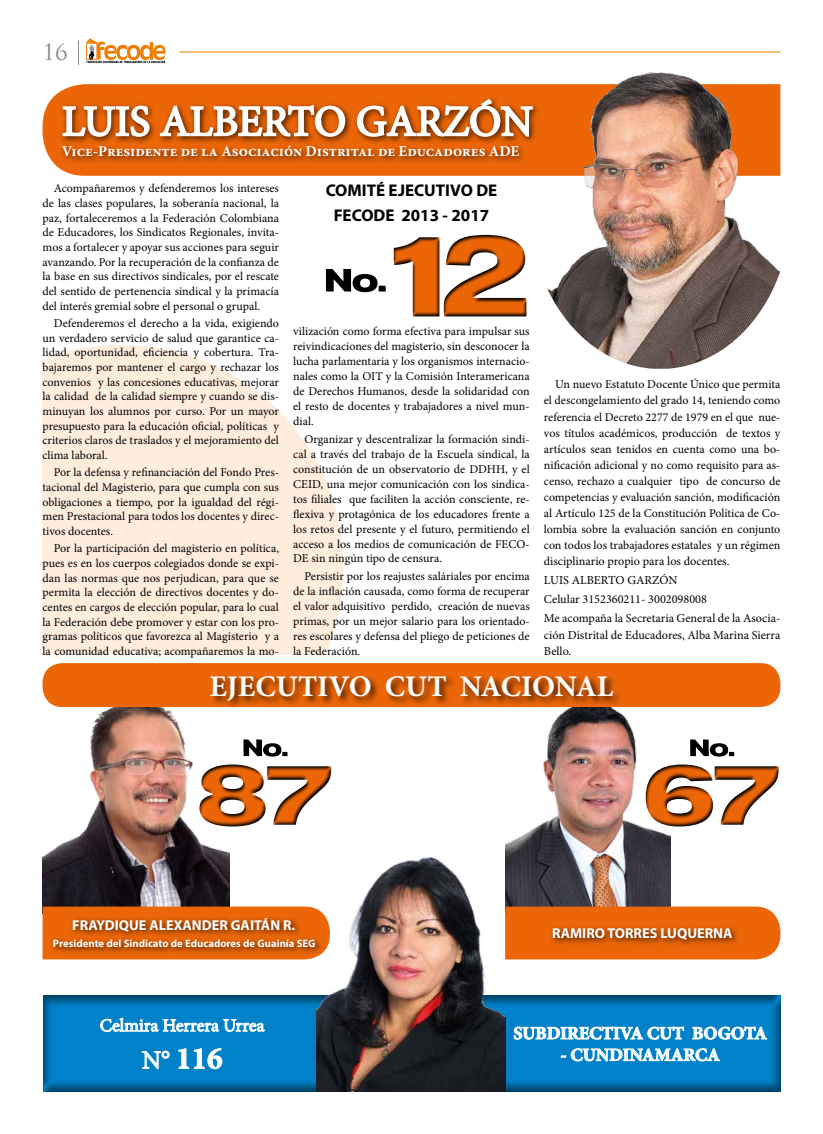
<style>
.page{position:relative;width:823px;height:1134px;background:#fff}
.page>*{position:absolute;margin:0;border:0;box-sizing:border-box;transform-origin:0 0}
.t1{font:109.7px "Sh Ad Grotesk Black Ext Nor";color:#ec6608}
.t2{font:81px "Sh Ad Grotesk Black Ext Nor";color:#ec6608}
.t3{font:43px "Minion Pro";color:#fff}
.t4{font:700 31px "Minion Pro";color:#fff}
.t5{font:700 30px "Minion Pro";color:#fff}
.t6{font:22px "Trajan Pro";color:#878787}
.t7{font:700 18px "Minion Pro";color:#fff}
.t8{font:18px "Minion Pro";color:#fff}
.t9{font:700 17px/24.7px "Myriad Pro";color:#000;text-align:center}
.t10{font:700 15px "Minion Pro";color:#fff}
.t11{font:700 14.3px "Myriad Pro";color:#fff}
.t12{font:12.2px/19.1px "Minion Pro";color:#000}
.t13{font:12px/14.6px "Minion Pro";color:#000;text-align:justify}
.t14{font:700 10.7px "Myriad Pro";color:#fff}
.s1{font-size:12px}
.s2{font-weight:400;font-size:26px}
</style>
<div class="page">
<div style="left:86px;top:43px;width:11px;height:17px;border:1px solid #ef7d00"></div>
<svg style="left:87px;top:38px;width:78px;height:25px"></svg>
<hr style="left:179px;top:52px;width:601px;height:1px;background:#ef7d00">
<svg style="left:78px;top:40px;width:1px;height:25px"></svg>
<img style="left:43px;top:691px;width:186px;height:215px">
<img style="left:505px;top:710px;width:165px;height:196px">
<svg style="left:43px;top:345px;width:300px;height:310px;background:#feefe1"></svg>
<svg style="left:43px;top:84px;width:737px;height:92px;background:#ed7018"></svg>
<div style="left:58px;top:95px;width:482px;height:69px;background:#000;opacity:.75"></div>
<svg style="left:61px;top:105px;width:89px;height:33px"></svg>
<svg style="left:159px;top:104px;width:187px;height:34px"></svg>
<svg style="left:355px;top:98px;width:178px;height:40px"></svg>
<svg style="left:43px;top:906px;width:273px;height:53px;background:#e7670e"></svg>
<div style="left:50px;top:914px;width:273px;height:41px;background:#000;opacity:.75"></div>
<div style="left:505px;top:906px;width:275px;height:53px;background:#ec6608"></div>
<div style="left:548px;top:924px;width:191px;height:23px;background:#000;opacity:.75"></div>
<img style="left:543px;top:72px;width:236px;height:297px">
<svg style="left:325px;top:234px;width:202px;height:83px"></svg>
<div style="left:42px;top:993px;width:748px;height:99px;background:#000;opacity:.5"></div>
<div style="left:43px;top:663px;width:737px;height:44px;background:#ec6608;border-radius:20px"></div>
<div style="left:209px;top:674px;width:413px;height:36px;background:#000;opacity:.75"></div>
<svg style="left:195px;top:735px;width:137px;height:97px"></svg>
<svg style="left:641px;top:735px;width:138px;height:97px"></svg>
<img style="left:316px;top:857px;width:189px;height:234px">
<h3 class="t6" style="left:43px;top:38px;width:27px">16</h3>
<h3 class="t3" style="left:62px;top:93px;width:472px">LUIS ALBERTO GARZÓN</h3>
<p class="t10" style="left:62px;top:141px;width:458px">Vice-Presidente de la Asociación Distrital de Educadores ADE</p>
<p class="t13" style="left:43px;top:181px;width:238px;text-indent:11px">Acompañaremos y defenderemos los intereses de las clases populares, la soberanía nacional, la paz, fortaleceremos a la Federación Colombiana de Educadores, los Sindicatos Regionales, invita&shy;mos a fortalecer y apoyar sus acciones para seguir avanzando. Por la recuperación de la confianza de la base en sus directivos sindicales, por el rescate del sentido de pertenencia sindical y la primacía del interés gremial sobre el personal o grupal.</p>
<p class="t13" style="left:43px;top:316px;width:238px;text-indent:11px">Defenderemos el derecho a la vida, exigiendo un verdadero servicio de salud que garantice ca&shy;lidad, oportunidad, eficiencia y cobertura. Tra&shy;bajaremos por mantener el cargo y rechazar los convenios y las concesiones educativas, mejorar la calidad de la calidad siempre y cuando se dis&shy;minuyan los alumnos por curso. Por un mayor presupuesto para la educación oficial, políticas y criterios claros de traslados y el mejoramiento del clima laboral.</p>
<p class="t13" style="left:43px;top:465px;width:238px;text-indent:11px">Por la defensa y refinanciación del Fondo Pres&shy;tacional del Magisterio, para que cumpla con sus obligaciones a tiempo, por la igualdad del régi&shy;men Prestacional para todos los docentes y direc&shy;tivos docentes.</p>
<p class="t13" style="left:43px;top:541px;width:238px;text-indent:11px">Por la participación del magisterio en política, pues es en los cuerpos colegiados donde se expi&shy;dan las normas que nos perjudican, para que se permita la elección de directivos docentes y do&shy;centes en cargos de elección popular, para lo cual la Federación debe promover y estar con los pro&shy;gramas políticos que favorezca al Magisterio y a la comunidad educativa; acompañaremos la mo-</p>
<h3 class="t9" style="left:325px;top:178px;width:173px">COMITÉ EJECUTIVO DE<br>FECODE 2013 - 2017</h3>
<h1 class="t1" style="left:392px;top:211px;width:136px">12</h1>
<p class="t13" style="left:293px;top:324px;width:238px;line-height:14.9px">vilización como forma efectiva para impulsar sus reivindicaciones del magisterio, sin desconocer la lucha parlamentaria y los organismos internacio&shy;nales como la OIT y la Comisión Interamericana de Derechos Humanos, desde la solidaridad con el resto de docentes y trabajadores a nivel mun&shy;dial.</p>
<p class="t13" style="left:293px;top:432px;width:238px;line-height:14.9px;text-indent:11px">Organizar y descentralizar la formación sindi&shy;cal a través del trabajo de la Escuela sindical, la constitución de un observatorio de DDHH, y el CEID, una mejor comunicación con los sindica&shy;tos filiales que faciliten la acción consciente, re&shy;flexiva y protagónica de los educadores frente a los retos del presente y el futuro, permitiendo el acceso a los medios de comunicación de FECO-DE sin ningún tipo de censura.</p>
<p class="t13" style="left:293px;top:569px;width:238px;line-height:14.9px;text-indent:11px">Persistir por los reajustes saláriales por encima de la inflación causada, como forma de recuperar el valor adquisitivo perdido, creación de nuevas primas, por un mejor salario para los orientado&shy;res escolares y defensa del pliego de peticiones de la Federación.</p>
<p class="t13" style="left:543px;top:377px;width:238px;line-height:16px;text-indent:11px">Un nuevo Estatuto Docente Único que permita el descongelamiento del grado 14, teniendo como referencia el Decreto 2277 de 1979 en el que nue&shy;vos títulos académicos, producción de textos y artículos sean tenidos en cuenta como una bo&shy;nificación adicional y no como requisito para as&shy;censo, rechazo a cualquier tipo de concurso de competencias y evaluación sanción, modificación al Artículo 125 de la Constitución Política de Co&shy;lombia sobre la evaluación sanción en conjunto con todos los trabajadores estatales y un régimen</p>
<p class="t12" style="left:543px;top:552px;width:238px"><span class="s1">dis</span>ciplinario propio para los docentes.<br>LUIS ALBERTO GARZÓN<br>Celular 3152360211- 3002098008<br>Me acompaña la Secretaria General de la Asocia-</p>
<p class="t12" style="left:543px;top:627px;width:238px;line-height:16.3px">ción Distrital de Educadores, Alba Marina Sierra<br>Bello.</p>
<h3 class="t5" style="left:209px;top:665px;width:405px">EJECUTIVO CUT NACIONAL</h3>
<h2 class="t2" style="left:198px;top:747px;width:135px">87</h2>
<h2 class="t2" style="left:644px;top:747px;width:136px">67</h2>
<p class="t11" style="left:72px;top:915px;width:224px">FRAYDIQUE ALEXANDER GAITÁN R.</p>
<p class="t14" style="left:53px;top:936px;width:264px">Presidente del Sindicato de Educadores de Guainía SEG</p>
<h3 class="t8" style="left:100px;top:1013px;width:166px">Celmira Herrera Urrea</h3>
<h3 class="t4" style="left:142px;top:1037px;width:82px"><span class="s2">N°</span> 116</h3>
<p class="t11" style="left:551px;top:924px;width:182px">RAMIRO TORRES LUQUERNA</p>
<h3 class="t7" style="left:513px;top:1020px;width:255px">SUBDIRECTIVA CUT BOGOTA</h3>
<h3 class="t7" style="left:560px;top:1042px;width:161px">- CUNDINAMARCA</h3>
</div>
